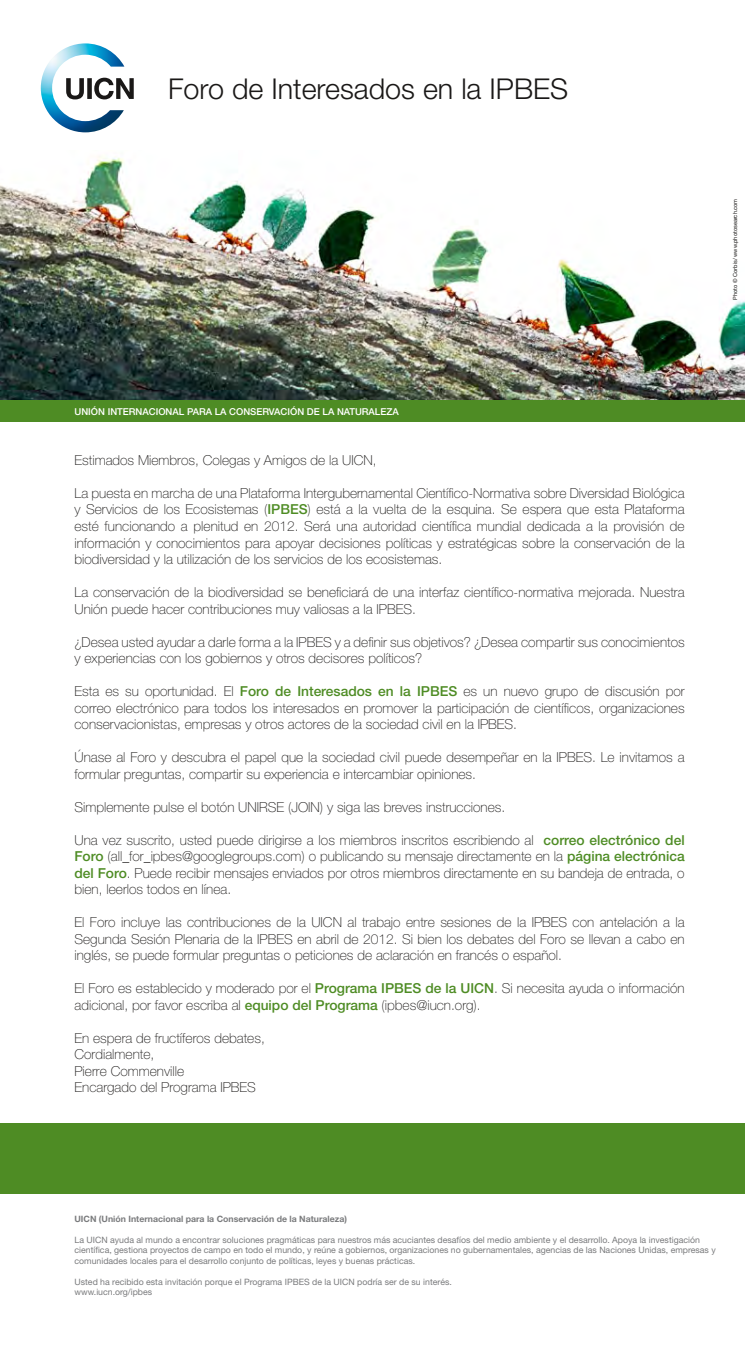
<style>
.page{position:relative;width:745px;height:1347px;background:#fff}
.page>*{position:absolute;margin:0;border:0;box-sizing:border-box;transform-origin:0 0}
.t1{font:300 28.62px "Helvetica Neue";color:#1a1817}
.t2{font:100 13.75px/16.5px "Helvetica Neue";color:#1a1817}
.t3{font:500 9.5px "Helvetica Neue";color:#fff}
.t4{font:8.75px/10.5px "Helvetica Neue";color:#7a7b7d}
.t5{font:700 8.75px "Helvetica Neue";color:#7a7b7d}
.t6{font:5.62px "Helvetica Neue";color:#1a1817}
.s1{font-weight:500;color:#4e8c24}
</style>
<div class="page">
<img style="left:0;top:156px;width:744px;height:244px">
<div style="left:0;top:400px;width:744px;height:21px;background:#4e8c24"></div>
<img style="left:41px;top:43px;width:83px;height:89px">
<svg style="left:66px;top:78px;width:68px;height:21px"></svg>
<div style="left:0;top:1123px;width:744px;height:70px;background:#4e8c24"></div>
<p class="t1" style="left:168px;top:71px;width:401px">Foro de Interesados en la IPBES</p>
<p class="t3" style="left:74px;top:406px;width:325px">UNIÓN INTERNACIONAL PARA LA CONSERVACIÓN DE LA NATURALEZA</p>
<p class="t2" style="left:74px;top:452px;width:303px">Estimados Miembros, Colegas y Amigos de la UICN,</p>
<p class="t2" style="left:74px;top:485px;width:611px;text-align:justify">La puesta en marcha de una Plataforma Intergubernamental Científico-Normativa sobre Diversidad Biológica y Servicios de los Ecosistemas (<span class="s1">IPBES</span>) está a la vuelta de la esquina. Se espera que esta Plataforma esté funcionando a plenitud en 2012. Será una autoridad científica mundial dedicada a la provisión de información y conocimientos para apoyar decisiones políticas y estratégicas sobre la conservación de la biodiversidad y la utilización de los servicios de los ecosistemas.</p>
<p class="t2" style="left:74px;top:584px;width:611px">La conservación de la biodiversidad se beneficiará de una interfaz científico-normativa mejorada. Nuestra<br>Unión puede hacer contribuciones muy valiosas a la IPBES.</p>
<p class="t2" style="left:74px;top:633px;width:611px">¿Desea usted ayudar a darle forma a la IPBES y a definir sus objetivos? ¿Desea compartir sus conocimientos y experiencias con los gobiernos y otros decisores políticos?</p>
<p class="t2" style="left:74px;top:683px;width:611px;text-align:justify">Esta es su oportunidad. El <span class="s1">Foro de Interesados en la IPBES</span> es un nuevo grupo de discusión por correo electrónico para todos los interesados en promover la participación de científicos, organizaciones conservacionistas, empresas y otros actores de la sociedad civil en la IPBES.</p>
<p class="t2" style="left:74px;top:749px;width:611px">Únase al Foro y descubra el papel que la sociedad civil puede desempeñar en la IPBES. Le invitamos a formular preguntas, compartir su experiencia e intercambiar opiniones.</p>
<p class="t2" style="left:74px;top:798px;width:432px">Simplemente pulse el botón UNIRSE (JOIN) y siga las breves instrucciones.</p>
<p class="t2" style="left:74px;top:831px;width:611px;text-align:justify">Una vez suscrito, usted puede dirigirse a los miembros inscritos escribiendo al <span class="s1">correo electrónico del Foro</span> (all_for_ipbes@googlegroups.com) o publicando su mensaje directamente en la <span class="s1">página electrónica del Foro</span>. Puede recibir mensajes enviados por otros miembros directamente en su bandeja de entrada, o bien, leerlos todos en línea.</p>
<p class="t2" style="left:74px;top:914px;width:611px;text-align:justify">El Foro incluye las contribuciones de la UICN al trabajo entre sesiones de la IPBES con antelación a la Segunda Sesión Plenaria de la IPBES en abril de 2012. Si bien los debates del Foro se llevan a cabo en inglés, se puede formular preguntas o peticiones de aclaración en francés o español.</p>
<p class="t2" style="left:74px;top:980px;width:611px">El Foro es establecido y moderado por el <span class="s1">Programa IPBES de la UICN</span>. Si necesita ayuda o información adicional, por favor escriba al <span class="s1">equipo del Programa</span> (ipbes@iucn.org).</p>
<p class="t2" style="left:74px;top:1029px;width:192px">En espera de fructíferos debates,<br>Cordialmente,<br>Pierre Commenville<br>Encargado del Programa IPBES</p>
<p class="t6" style="left:731px;top:299px;width:102px;rotate:-90deg">Photo © Corbis/ www.photosearch.com</p>
<p class="t5" style="left:74px;top:1212px;width:274px">UICN (Unión Internacional para la Conservación de la Naturaleza)</p>
<p class="t4" style="left:74px;top:1234px;width:642px">La UICN ayuda al mundo a encontrar soluciones pragmáticas para nuestros más acuciantes desafíos del medio ambiente y el desarrollo. Apoya la investigación científica, gestiona proyectos de campo en todo el mundo, y reúne a gobiernos, organizaciones no gubernamentales, agencias de las Naciones Unidas, empresas y comunidades locales para el desarrollo conjunto de políticas, leyes y buenas prácticas.</p>
<p class="t4" style="left:74px;top:1276px;width:378px">Usted ha recibido esta invitación porque el Programa IPBES de la UICN podría ser de su interés. www.iucn.org/ipbes</p>
</div>
